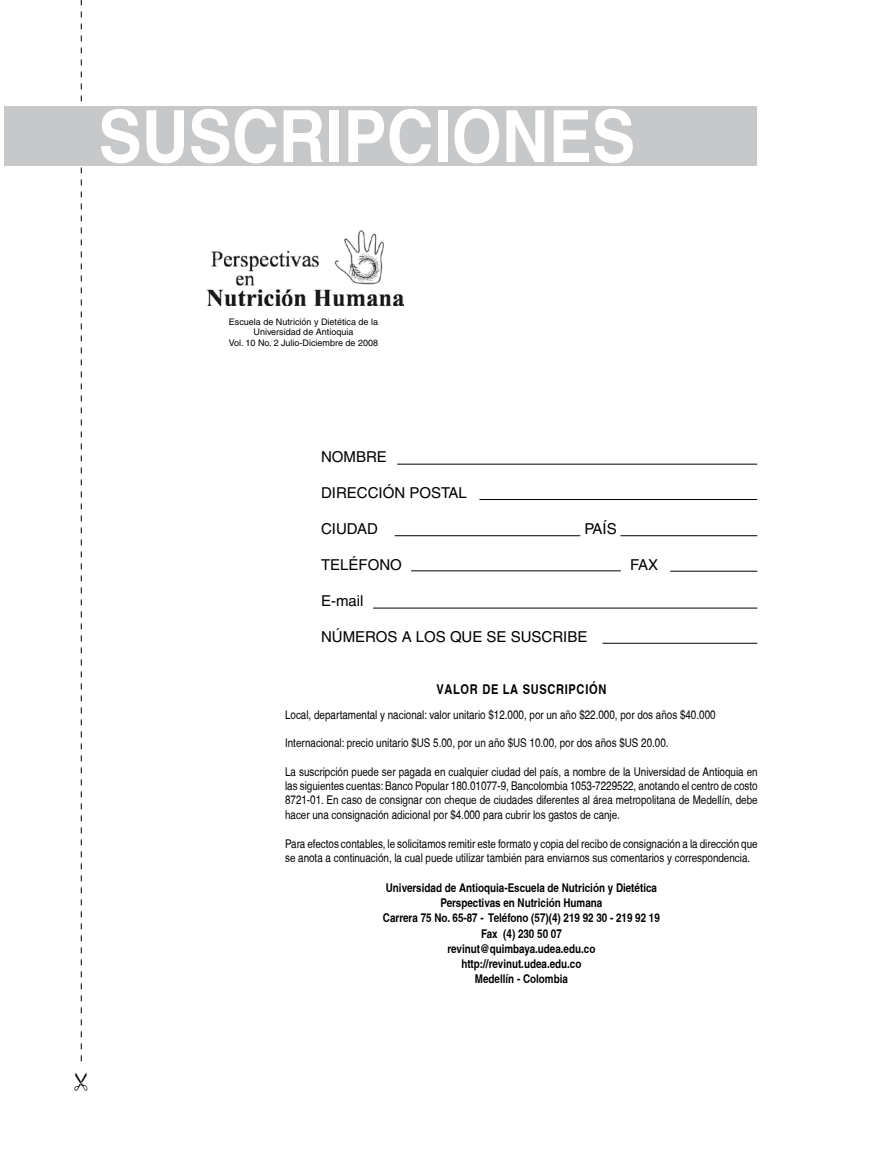
<style>
.page{position:relative;width:872px;height:1149px;background:#fff}
.page>*{position:absolute;margin:0;border:0;box-sizing:border-box;transform-origin:0 0}
.t1{font:700 72px "Helvetica";color:#fff;scale:.9 1}
.t2{font:15px "Helvetica";color:#000}
.t3{font:700 condensed 13.5px "Helvetica";letter-spacing:.05em;color:#000}
.t4{font:condensed 12px/14.4px "Helvetica";color:#000;text-align:justify}
.t5{font:700 condensed 12px/15.3px "Helvetica";color:#000;text-align:center}
.t6{font:9px/10.8px "Helvetica";color:#000;text-align:center}
</style>
<div class="page">
<svg style="left:81px;top:0;width:1px;height:1060px"></svg>
<div style="left:5px;top:106px;width:752px;height:60px;background:#c7c8ca"></div>
<img style="left:206px;top:230px;width:198px;height:75px">
<hr style="left:397px;top:463px;width:359px;height:1px;background:#000">
<hr style="left:480px;top:499px;width:276px;height:1px;background:#000">
<hr style="left:395px;top:535px;width:185px;height:1px;background:#000">
<hr style="left:621px;top:535px;width:135px;height:1px;background:#000">
<hr style="left:412px;top:570px;width:208px;height:1px;background:#000">
<hr style="left:373px;top:607px;width:383px;height:1px;background:#000">
<hr style="left:670px;top:570px;width:86px;height:1px;background:#000">
<hr style="left:603px;top:642px;width:153px;height:1px;background:#000">
<h1 class="t1" style="left:99px;top:93px;width:598px">SUSCRIPCIONES</h1>
<p class="t6" style="left:229px;top:316px;width:151px">Escuela de Nutrición y Dietética de la<br>Universidad de Antioquia<br>Vol. 10 No. 2 Julio-Diciembre de 2008</p>
<p class="t2" style="left:321px;top:447px;width:67px">NOMBRE</p>
<p class="t2" style="left:321px;top:483px;width:147px">DIRECCIÓN POSTAL</p>
<p class="t2" style="left:321px;top:519px;width:58px">CIUDAD</p>
<p class="t2" style="left:584px;top:519px;width:34px">PAÍS</p>
<p class="t2" style="left:321px;top:555px;width:82px">TELÉFONO</p>
<p class="t2" style="left:630px;top:555px;width:29px">FAX</p>
<p class="t2" style="left:321px;top:591px;width:44px">E-mail</p>
<p class="t2" style="left:321px;top:627px;width:268px">NÚMEROS A LOS QUE SE SUSCRIBE</p>
<p class="t3" style="left:436px;top:680px;width:171px">VALOR DE LA SUSCRIPCIÓN</p>
<p class="t4" style="left:285px;top:707px;width:432px">Local, departamental y nacional: valor unitario $12.000, por un año $22.000, por dos años $40.000</p>
<p class="t4" style="left:285px;top:735px;width:385px">Internacional: precio unitario $US 5.00, por un año $US 10.00, por dos años $US 20.00.</p>
<p class="t4" style="left:285px;top:763px;width:474px">La suscripción puede ser pagada en cualquier ciudad del país, a nombre de la Universidad de Antioquia en las siguientes cuentas: Banco Popular 180.01077-9, Bancolombia 1053-7229522, anotando el centro de costo 8721-01. En caso de consignar con cheque de ciudades diferentes al área metropolitana de Medellín, debe hacer una consignación adicional por $4.000 para cubrir los gastos de canje.</p>
<p class="t4" style="left:285px;top:836px;width:474px">Para efectos contables, le solicitamos remitir este formato y copia del recibo de consignación a la dirección que se anota a continuación, la cual puede utilizar también para enviarnos sus comentarios y correspondencia.</p>
<p class="t5" style="left:383px;top:879px;width:278px">Universidad de Antioquia-Escuela de Nutrición y Dietética Perspectivas en Nutrición Humana<br>Carrera 75 No. 65-87 - Teléfono (57)(4) 219 92 30 - 219 92 19<br>Fax (4) 230 50 07<br>revinut@quimbaya.udea.edu.co<br>http://revinut.udea.edu.co<br>Medellín - Colombia</p>
</div>
